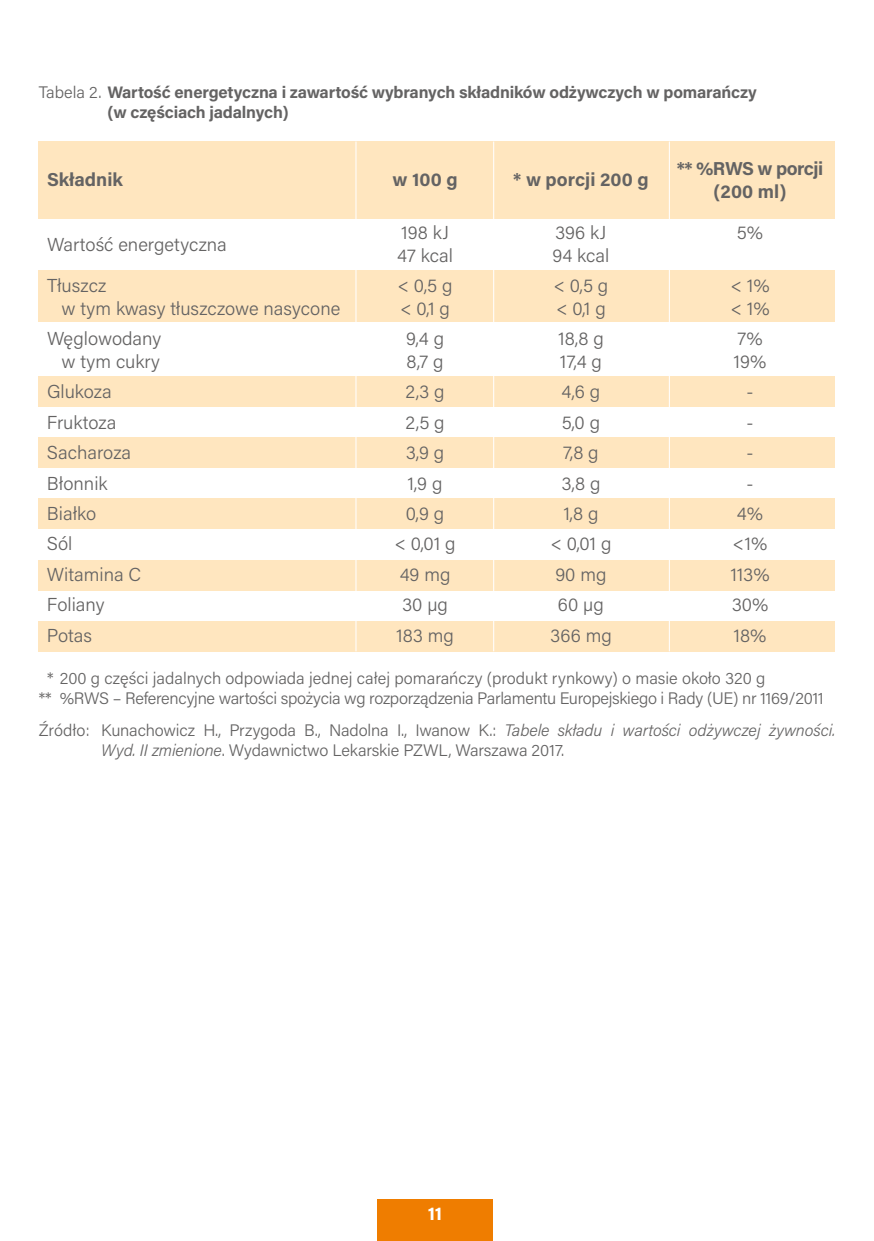
<style>
.page{position:relative;width:874px;height:1241px;background:#fff}
.page>*{position:absolute;margin:0;border:0;box-sizing:border-box;transform-origin:0 0}
.t1{font:300 18.72px/22.4px "Acumin Pro";color:#646363}
.t2{font:700 18.72px "Acumin Pro";color:#646363}
.t3{font:700 18.72px/22.4px "Acumin Pro";letter-spacing:-.025em;color:#646363;text-align:center}
.t4{font:300 18.72px "Acumin Pro";color:#646363}
.t5{font:700 18.72px "Acumin Pro";color:#fff}
.t6{font:300 16.62px/19.9px "Acumin Pro";letter-spacing:-.01em;color:#646363}
.t7{font:700 16.62px/19.9px "Acumin Pro";letter-spacing:-.01em;color:#646363}
.s1{font-weight:300}
.s2{font-style:inherit}
.s3{font-style:italic}
</style>
<div class="page">
<div style="left:377px;top:1198px;width:115px;height:42px;background:#ef7d00"></div>
<div style="left:39px;top:376px;width:795px;height:30px;background:#ffe6bf"></div>
<div style="left:39px;top:437px;width:795px;height:30px;background:#ffe6bf"></div>
<div style="left:39px;top:498px;width:795px;height:31px;background:#ffe6bf"></div>
<div style="left:39px;top:560px;width:795px;height:30px;background:#ffe6bf"></div>
<div style="left:39px;top:621px;width:795px;height:30px;background:#ffe6bf"></div>
<div style="left:39px;top:270px;width:795px;height:52px;background:#ffe6bf"></div>
<div style="left:39px;top:141px;width:795px;height:78px;background:#ffe6bf"></div>
<hr style="left:355px;top:141px;width:1px;height:510px;background:#fff">
<hr style="left:493px;top:141px;width:1px;height:510px;background:#fff">
<hr style="left:668px;top:141px;width:1px;height:510px;background:#fff">
<p class="t7" style="left:107px;top:82px;width:650px;text-indent:-69px"><span class="s1">Tabela 2.</span> Wartość energetyczna i zawartość wybranych składników odżywczych w pomarańczy (w częściach jadalnych)</p>
<p class="t2" style="left:47px;top:167px;width:77px">Składnik</p>
<p class="t2" style="left:392px;top:167px;width:67px">w 100 g</p>
<p class="t2" style="left:513px;top:167px;width:137px">* w porcji 200 g</p>
<p class="t3" style="left:676px;top:157px;width:148px">** %RWS w porcji (200 ml)</p>
<p class="t1" style="left:47px;top:232px;width:181px">Wartość energetyczna</p>
<p class="t1" style="left:397px;top:221px;width:57px">198 kJ<br>47 kcal</p>
<p class="t1" style="left:552px;top:221px;width:58px">396 kJ<br>94 kcal</p>
<p class="t1" style="left:736px;top:221px;width:27px">5%</p>
<p class="t1" style="left:61px;top:274px;width:280px;text-indent:-14px">Tłuszcz<br>w tym kwasy tłuszczowe nasycone</p>
<p class="t1" style="left:397px;top:274px;width:56px">&lt; 0,5 g &lt; 0,1 g</p>
<p class="t1" style="left:553px;top:274px;width:56px">&lt; 0,5 g &lt; 0,1 g</p>
<p class="t4" style="left:730px;top:273px;width:41px">&lt; 1%</p>
<p class="t1" style="left:730px;top:296px;width:41px">&lt; 1%</p>
<p class="t1" style="left:47px;top:327px;width:116px;text-align:right">Węglowodany w tym cukry</p>
<p class="t1" style="left:406px;top:327px;width:39px">9,4 g<br>8,7 g</p>
<p class="t1" style="left:558px;top:327px;width:47px"><span class="s2">18,8</span> g<br>17,4 g</p>
<p class="t1" style="left:733px;top:327px;width:34px">7%<br>19%</p>
<p class="t1" style="left:47px;top:379px;width:66px">Glukoza</p>
<p class="t1" style="left:405px;top:379px;width:41px">2,3 g</p>
<p class="t1" style="left:561px;top:379px;width:40px">4,6 g</p>
<p class="t1" style="left:746px;top:379px;width:9px">-</p>
<p class="t1" style="left:47px;top:410px;width:71px">Fruktoza</p>
<p class="t1" style="left:405px;top:410px;width:41px">2,5 g</p>
<p class="t1" style="left:561px;top:410px;width:40px">5,0 g</p>
<p class="t1" style="left:746px;top:410px;width:9px">-</p>
<p class="t1" style="left:47px;top:440px;width:86px">Sacharoza</p>
<p class="t1" style="left:405px;top:440px;width:40px">3,9 g</p>
<p class="t1" style="left:563px;top:440px;width:37px">7,8 g</p>
<p class="t1" style="left:746px;top:440px;width:9px">-</p>
<p class="t1" style="left:47px;top:471px;width:62px">Błonnik</p>
<p class="t1" style="left:407px;top:471px;width:36px">1,9 g</p>
<p class="t1" style="left:561px;top:471px;width:40px">3,8 g</p>
<p class="t1" style="left:746px;top:471px;width:9px">-</p>
<p class="t1" style="left:47px;top:501px;width:51px">Białko</p>
<p class="t1" style="left:405px;top:501px;width:40px">0,9 g</p>
<p class="t1" style="left:563px;top:501px;width:37px">1,8 g</p>
<p class="t1" style="left:736px;top:501px;width:27px">4%</p>
<p class="t1" style="left:47px;top:532px;width:27px">Sól</p>
<p class="t1" style="left:394px;top:532px;width:63px">&lt; 0,01 g</p>
<p class="t1" style="left:550px;top:532px;width:63px">&lt; 0,01 g</p>
<p class="t1" style="left:732px;top:532px;width:36px">&lt;1%</p>
<p class="t1" style="left:47px;top:562px;width:96px">Witamina C</p>
<p class="t1" style="left:399px;top:562px;width:52px">49 mg</p>
<p class="t1" style="left:555px;top:562px;width:53px">90 mg</p>
<p class="t1" style="left:730px;top:562px;width:41px">113%</p>
<p class="t1" style="left:47px;top:592px;width:59px">Foliany</p>
<p class="t1" style="left:402px;top:592px;width:47px">30 µg</p>
<p class="t1" style="left:557px;top:592px;width:47px">60 µg</p>
<p class="t1" style="left:731px;top:592px;width:38px">30%</p>
<p class="t1" style="left:47px;top:623px;width:46px">Potas</p>
<p class="t1" style="left:396px;top:623px;width:59px">183 mg</p>
<p class="t1" style="left:549px;top:623px;width:63px">366 mg</p>
<p class="t1" style="left:733px;top:623px;width:34px">18%</p>
<p class="t6" style="left:39px;top:667px;width:786px;text-indent:9px">* 200 g części jadalnych odpowiada jednej całej pomarańczy (produkt rynkowy) o masie około 320 g<br>** %RWS – Referencyjne wartości spożycia wg rozporządzenia Parlamentu Europejskiego i Rady (UE) nr 1169/2011</p>
<p class="t6" style="left:101px;top:719px;width:735px;text-indent:-62px">Źródło: Kunachowicz H., Przygoda B., Nadolna I., Iwanow K.: <span class="s3">Tabele składu i wartości odżywczej żywności.<br>Wyd. II zmienione</span>. Wydawnictwo Lekarskie PZWL, Warszawa 2017.</p>
<p class="t5" style="left:427px;top:1200px;width:16px">11</p>
</div>
